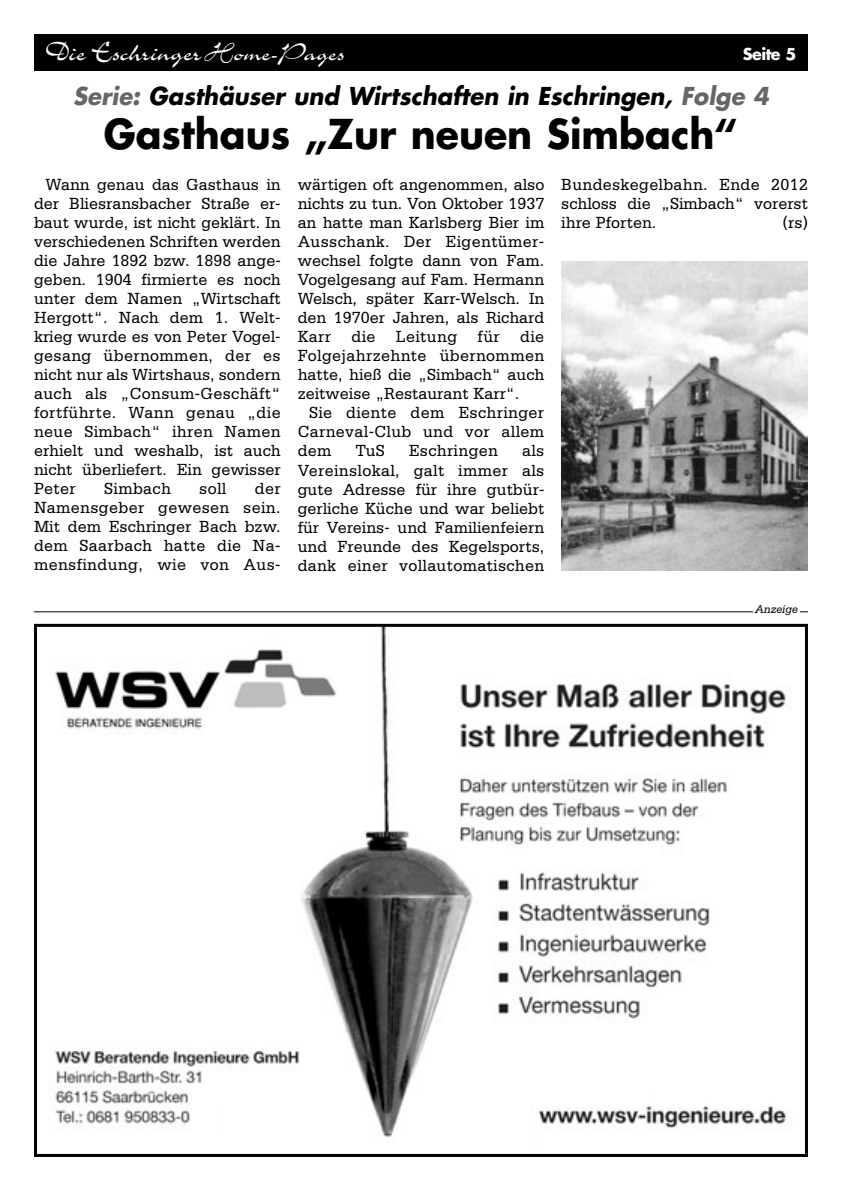
<style>
.page{position:relative;width:842px;height:1191px;background:#fff}
.page>*{position:absolute;margin:0;border:0;box-sizing:border-box;transform-origin:0 0}
.t1{font:700 40px "Futura LT";color:#000;scale:.95 1}
.t2{font:30px "Charme LT";letter-spacing:-.02em;color:#fff}
.t3{font:italic 700 24px "Futura LT";color:#000;scale:.95 1}
.t4{font:17px/19px "Serifa LT";letter-spacing:.02em;color:#000;text-align:justify;scale:.95 1}
.t5{font:700 16px "Futura LT";letter-spacing:-.035em;color:#fff}
.t6{font:italic 12px "Serifa LT";color:#000;scale:.95 1}
.s1{font-size:28px}
.s2{color:#666}
</style>
<div class="page">
<div style="left:34px;top:34px;width:774px;height:37px;background:#000"></div>
<img style="left:55px;top:628px;width:732px;height:509px">
<div style="left:34px;top:624px;width:774px;height:533px;border:3px solid #000"></div>
<hr style="left:34px;top:611px;width:774px;height:1px;background:#000">
<div style="left:753px;top:601px;width:46px;height:14px;background:#fff"></div>
<img style="left:561px;top:262px;width:247px;height:308px">
<h2 class="t2" style="left:45px;top:42px;width:301px">Die Eschringer<span class="s1">Home-Pages</span></h2>
<p class="t5" style="left:743px;top:47px;width:55px">Seite 5</p>
<h3 class="t3" style="left:73px;top:85px;width:734px"><span class="s2">Serie:</span> Gasthäuser und Wirtschaften in Eschringen, <span class="s2">Folge 4</span></h3>
<h1 class="t1" style="left:104px;top:116px;width:670px">Gasthaus „Zur neuen Simbach“</h1>
<p class="t4" style="left:34px;top:176px;width:261px;text-indent:11px">Wann genau das Gasthaus in der Bliesransbacher Straße er - baut wurde, ist nicht geklärt. In verschiedenen Schriften werden die Jahre 1892 bzw. 1898 ange&shy;geben. 1904 firmierte es noch unter dem Namen „Wirtschaft Hergott“. Nach dem 1. Welt&shy;krieg wurde es von Peter Vogel - gesang übernommen, der es nicht nur als Wirtshaus, sondern auch als „Consum-Geschäft“ fortführte. Wann genau „die neue Simbach“ ihren Namen erhielt und weshalb, ist auch nicht überliefert. Ein gewisser Peter</p>
<p class="t4" style="left:298px;top:177px;width:261px">wärtigen oft angenommen, also nichts zu tun. Von Oktober 1937 an hatte man Karlsberg Bier im Ausschank. Der Eigentümer - wechsel folgte dann von Fam.<br>Vogelgesang auf Fam. Hermann Welsch, später Karr-Welsch. In den 1970er Jahren, als Richard Karr die Leitung für die Folgejahrzehnte übernommen hatte, hieß die „Simbach“ auch zeitweise „Restaurant Karr“.</p>
<p class="t4" style="left:298px;top:405px;width:261px;text-indent:11px">Sie diente dem Eschringer Carneval-Club und vor allem dem</p>
<p class="t4" style="left:561px;top:177px;width:261px">Bundeskegelbahn. Ende 2012 schloss die „Sim bach“ vorerst ihre Pforten.</p>
<p class="t4" style="left:783px;top:215px;width:28px">(rs)</p>
<p class="t4" style="left:355px;top:443px;width:32px">TuS</p>
<p class="t4" style="left:409px;top:443px;width:96px">Eschringen</p>
<p class="t4" style="left:298px;top:443px;width:261px;text-indent:224px">als Vereinslokal, galt immer als gute Adresse für ihre gutbür&shy;gerliche Küche und war beliebt für Vereins- und Familienfeiern und Freunde des Kegelsports, dank einer vollautomatischen</p>
<p class="t4" style="left:104px;top:481px;width:72px">Simbach</p>
<p class="t4" style="left:199px;top:481px;width:30px">soll</p>
<p class="t4" style="left:34px;top:481px;width:261px;text-indent:221px">der Namensgeber gewesen sein.<br>Mit dem Esch ringer Bach bzw. dem Saarbach hatte die Na - mensfindung, wie von Aus -</p>
<p class="t6" style="left:755px;top:605px;width:47px">Anzeige</p>
</div>
